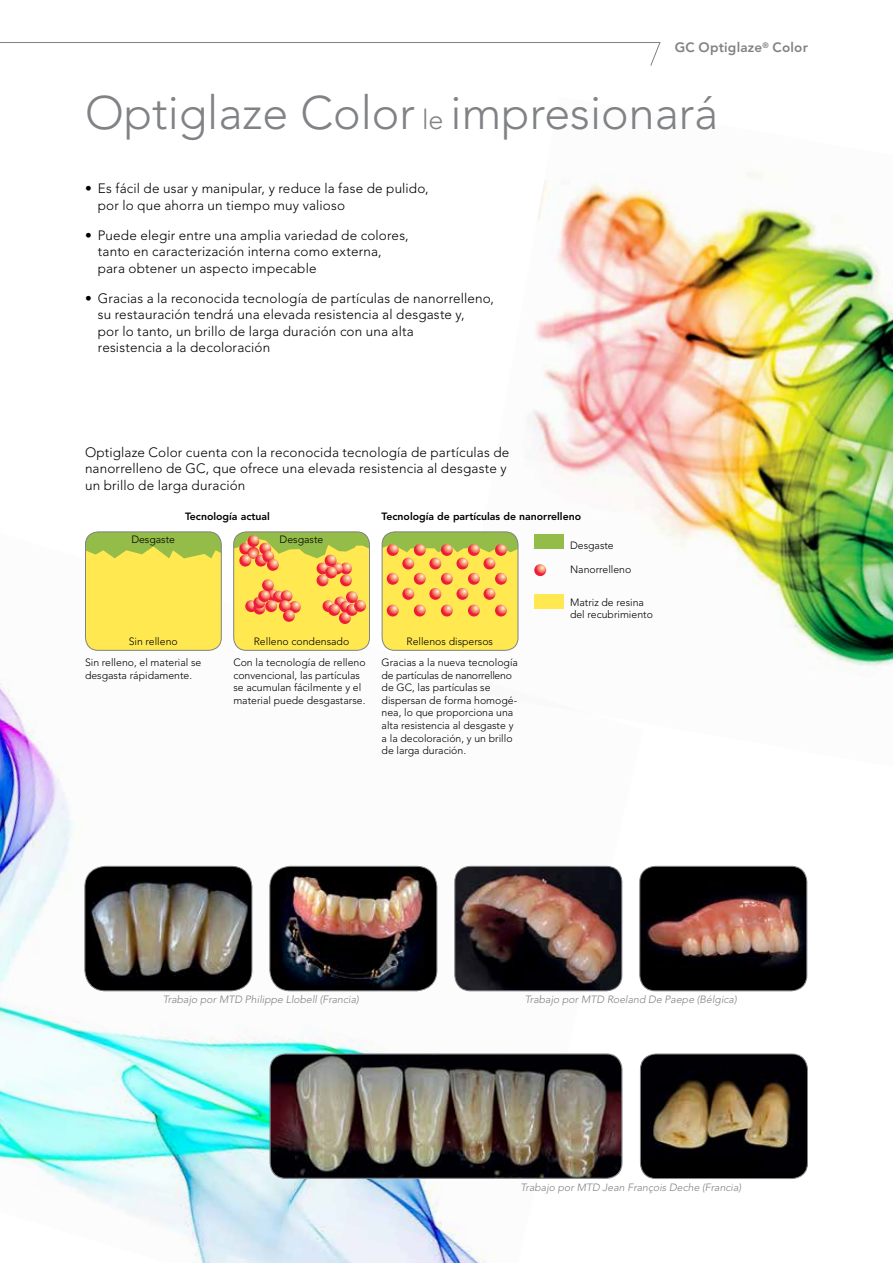
<style>
.page{position:relative;width:893px;height:1263px;background:#fff}
.page>*{position:absolute;margin:0;border:0;box-sizing:border-box;transform-origin:0 0}
.t1{font:300 46.5px "Avenir LT Std";color:#808285}
.t2{font:300 13.5px/16.5px "Avenir LT Std";letter-spacing:.01em;color:#000}
.t3{font:800 13.5px "Avenir LT Std";letter-spacing:.015em;color:#808285}
.t4{font:300 10.5px/12.6px "Avenir LT Std";color:#000}
.t5{font:italic 300 10.5px "Avenir LT Std";color:#808285}
.t6{font:800 10.5px "Avenir LT Std";color:#000}
.s1{font-size:27px}
</style>
<div class="page">
<img style="left:533px;top:172px;width:360px;height:503px">
<img style="left:0;top:521px;width:643px;height:742px">
<svg style="left:0;top:42px;width:661px;height:24px"></svg>
<img style="left:640px;top:1054px;width:167px;height:124px">
<div style="left:640px;top:1053px;width:168px;height:126px;border:1px solid #808285;border-radius:16px"></div>
<img style="left:270px;top:1054px;width:352px;height:124px">
<div style="left:270px;top:1053px;width:352px;height:126px;border:1px solid #808285;border-radius:16px"></div>
<div style="left:382px;top:532px;width:136px;height:118px;background:#ffe850;border-radius:13px"></div>
<div style="left:382px;top:531px;width:136px;height:120px;border:1px solid #808285;border-radius:13px"></div>
<svg style="left:382px;top:532px;width:136px;height:84px"></svg>
<div style="left:85px;top:532px;width:136px;height:118px;background:#ffe850;border-radius:13px"></div>
<svg style="left:85px;top:532px;width:136px;height:26px"></svg>
<div style="left:85px;top:531px;width:137px;height:120px;border:1px solid #808285;border-radius:13px"></div>
<div style="left:234px;top:532px;width:135px;height:118px;background:#ffe850;border-radius:13px"></div>
<div style="left:233px;top:531px;width:137px;height:120px;border:1px solid #808285;border-radius:13px"></div>
<svg style="left:234px;top:532px;width:135px;height:92px"></svg>
<div style="left:534px;top:534px;width:30px;height:15px;background:#93bc49"></div>
<div style="left:534px;top:594px;width:30px;height:15px;background:#ffe850"></div>
<svg style="left:534px;top:564px;width:12px;height:12px"></svg>
<img style="left:270px;top:866px;width:167px;height:125px">
<div style="left:269px;top:866px;width:168px;height:125px;border:1px solid #808285;border-radius:21px"></div>
<img style="left:85px;top:866px;width:167px;height:125px">
<div style="left:84px;top:866px;width:168px;height:125px;border:1px solid #808285;border-radius:21px"></div>
<img style="left:455px;top:866px;width:167px;height:125px">
<div style="left:454px;top:866px;width:168px;height:125px;border:1px solid #808285;border-radius:16px"></div>
<img style="left:640px;top:866px;width:167px;height:125px">
<div style="left:639px;top:866px;width:168px;height:125px;border:1px solid #808285;border-radius:16px"></div>
<p class="t3" style="left:675px;top:40px;width:135px">GC Optiglaze<sup>®</sup> Color</p>
<h1 class="t1" style="left:85px;top:86px;width:635px">Optiglaze Color <span class="s1">le</span> impresionará</h1>
<p class="t2" style="left:98px;top:180px;width:332px;text-indent:-13px">• Es fácil de usar y manipular, y reduce la fase de pulido, por lo que ahorra un tiempo muy valioso</p>
<p class="t2" style="left:98px;top:227px;width:312px;text-indent:-13px">• Puede elegir entre una amplia variedad de colores, tanto en caracterización interna como externa, para obtener un aspecto impecable</p>
<p class="t2" style="left:98px;top:290px;width:398px;text-indent:-13px">• Gracias a la reconocida tecnología de partículas de nanorrelleno, su restauración tendrá una elevada resistencia al desgaste y,<br>por lo tanto, un brillo de larga duración con una alta<br>resistencia a la decoloración</p>
<p class="t2" style="left:85px;top:444px;width:426px">Optiglaze Color cuenta con la reconocida tecnología de partículas de nanorrelleno de GC, que ofrece una elevada resistencia al desgaste y un brillo de larga duración</p>
<p class="t6" style="left:185px;top:510px;width:86px">Tecnología actual</p>
<p class="t6" style="left:382px;top:510px;width:201px">Tecnología de partículas de nanorrelleno</p>
<p class="t4" style="left:131px;top:533px;width:45px">Desgaste</p>
<p class="t4" style="left:129px;top:635px;width:51px">Sin relleno</p>
<p class="t4" style="left:280px;top:533px;width:45px">Desgaste</p>
<p class="t4" style="left:254px;top:635px;width:97px">Relleno condensado</p>
<p class="t4" style="left:407px;top:635px;width:88px">Rellenos dispersos</p>
<p class="t4" style="left:85px;top:656px;width:118px">Sin relleno, el material se desgasta rápidamente.</p>
<p class="t4" style="left:382px;top:656px;width:138px">Gracias a la nueva tecnología de partículas de nanorrelleno de GC, las partículas se dispersan de forma homogé&shy;nea, lo que proporciona una alta resistencia al desgaste y a la decoloración, y un brillo de larga duración.</p>
<p class="t4" style="left:233px;top:656px;width:134px">Con la tecnología de relleno convencional, las partículas se acumulan fácilmente y el material puede desgastarse.</p>
<p class="t4" style="left:570px;top:539px;width:45px">Desgaste</p>
<p class="t4" style="left:570px;top:563px;width:63px">Nanorrelleno</p>
<p class="t4" style="left:570px;top:596px;width:84px">Matriz de resina del recubrimiento</p>
<p class="t5" style="left:163px;top:994px;width:198px">Trabajo por MTD Philippe Llobell (Francia)</p>
<p class="t5" style="left:525px;top:993px;width:213px">Trabajo por MTD Roeland De Paepe (Bélgica)</p>
<p class="t5" style="left:520px;top:1181px;width:222px">Trabajo por MTD Jean François Deche (Francia)</p>
</div>
